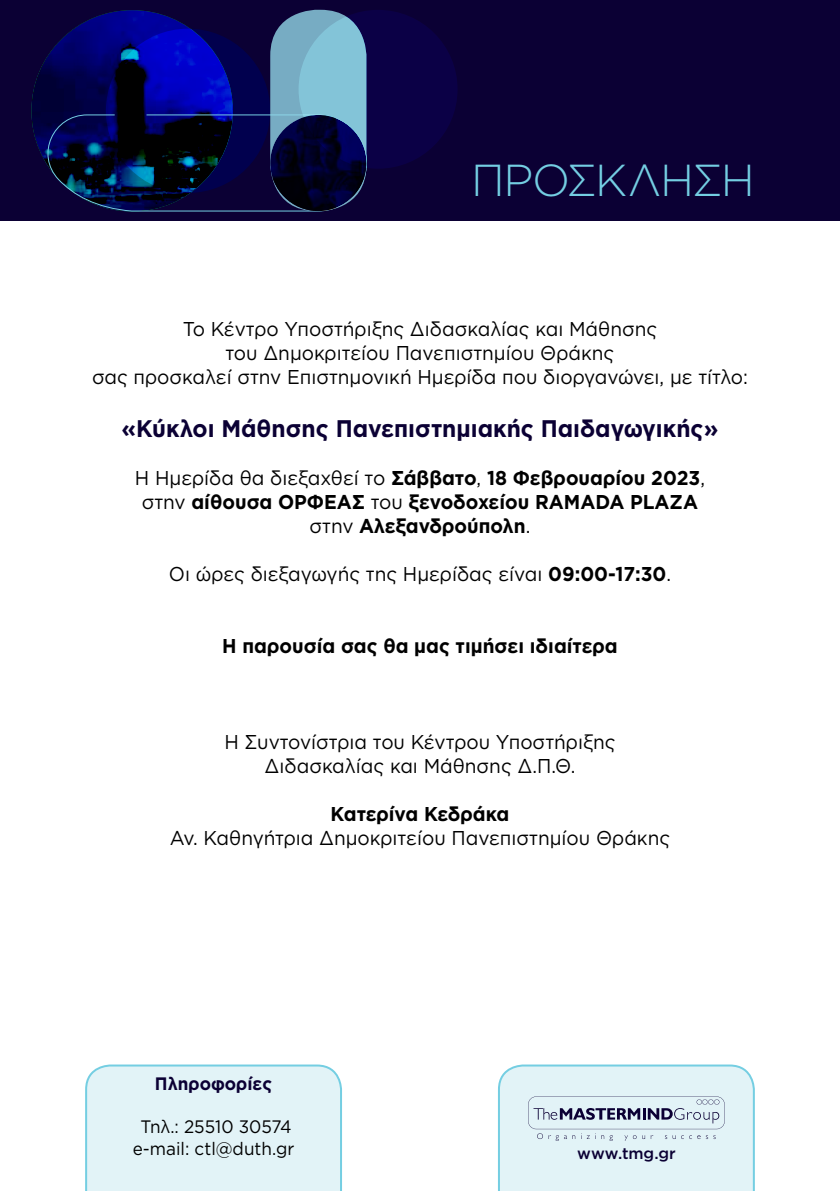
<style>
.page{position:relative;width:840px;height:1191px;background:#fff}
.page>*{position:absolute;margin:0;border:0;box-sizing:border-box;transform-origin:0 0}
.t1{font:300 44.8px "Gotham Greek";letter-spacing:-.04em;color:#74cee2}
.t2{font:700 24px "Gotham Greek";color:#0b0034;scale:.95 1}
.t3{font:20px/24px "Gotham Greek";color:#000;text-align:center;scale:.95 1}
.t4{font:700 20px/24px "Gotham Greek";color:#000;text-align:center;scale:.95 1}
.t5{font:18px/21.6px "Gotham Greek";color:#000;text-align:center;scale:.95 1}
.t6{font:700 18px "Gotham Greek";color:#0b0034;scale:.95 1}
.t7{font:500 16px "Gotham Greek";letter-spacing:-.005em;color:#0b0034}
.s1{font-weight:400}
.s2{font-weight:700}
</style>
<div class="page">
<div style="left:85px;top:1064px;width:257px;height:127px;background:#e2f3f7"></div>
<div style="left:0;top:0;width:839px;height:221px;background:#0b0034"></div>
<img style="left:31px;top:10px;width:200px;height:127px">
<svg style="left:106px;top:29px;width:164px;height:164px;background:#00038a"></svg>
<svg style="left:35px;top:114px;width:332px;height:98px"></svg>
<div style="left:270px;top:10px;width:96px;height:201px;background:#77acc3;border-radius:46px"></div>
<img style="left:270px;top:115px;width:96px;height:96px">
<svg style="left:298px;top:10px;width:159px;height:159px;background:#2e3b71"></svg>
<svg style="left:498px;top:1064px;width:256px;height:127px;background:#d6e8ef"></svg>
<h1 class="t1" style="left:471px;top:156px;width:285px">ΠΡΟΣΚΛΗΣΗ</h1>
<p class="t3" style="left:92px;top:317px;width:691px">Το Κέντρο Υποστήριξης Διδασκαλίας και Μάθησης<br>του Δημοκριτείου Πανεπιστημίου Θράκης<br>σας προσκαλεί στην Επιστημονική Ημερίδα που διοργανώνει, με τίτλο:</p>
<p class="t2" style="left:121px;top:414px;width:629px">«Κύκλοι Μάθησης Πανεπιστημιακής Παιδαγωγικής»</p>
<p class="t4" style="left:135px;top:465px;width:601px"><span class="s1">Η Ημερίδα θα διεξαχθεί το</span> Σάββατο<span class="s1">,</span> 18 Φεβρουαρίου 2023<span class="s1">, στην</span> αίθουσα ΟΡΦΕΑΣ <span class="s1">του</span> ξενοδοχείου RAMADA PLAZA <span class="s1">στην</span> Αλεξανδρούπολη<span class="s1">.</span></p>
<p class="t3" style="left:169px;top:561px;width:530px">Οι ώρες διεξαγωγής της Ημερίδας είναι <span class="s2">09:00-17:30</span>.</p>
<p class="t4" style="left:222px;top:633px;width:417px">Η παρουσία σας θα μας τιμήσει ιδιαίτερα</p>
<p class="t3" style="left:224px;top:729px;width:413px">Η Συντονίστρια του Κέντρου Υποστήριξης<br>Διδασκαλίας και Μάθησης Δ.Π.Θ.</p>
<p class="t4" style="left:330px;top:801px;width:190px">Κατερίνα Κεδράκα</p>
<p class="t3" style="left:169px;top:825px;width:528px">Αν. Καθηγήτρια Δημοκριτείου Πανεπιστημίου Θράκης</p>
<p class="t6" style="left:155px;top:1073px;width:125px">Πληροφορίες</p>
<p class="t5" style="left:133px;top:1115px;width:171px">Τηλ.: 25510 30574 e-mail: ctl@duth.gr</p>
<p class="t7" style="left:577px;top:1144px;width:100px">www.tmg.gr</p>
</div>
